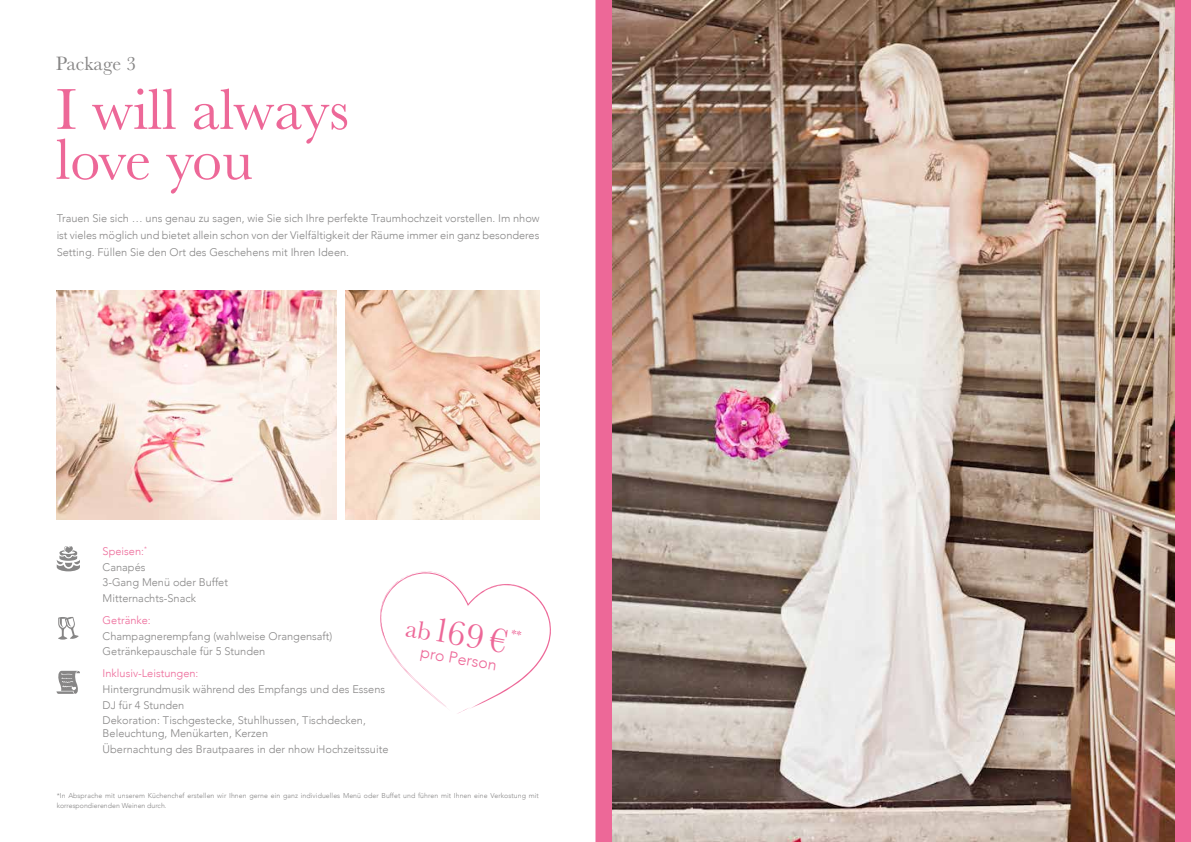
<style>
.page{position:relative;width:1191px;height:842px;background:#fff}
.page>*{position:absolute;margin:0;border:0;box-sizing:border-box;transform-origin:0 0}
.t1{font:60px/50px "Baskerville MT Std";color:#ed6898}
.t2{font:36px "Baskerville MT Std";color:#ed6898}
.t3{font:20px "Baskerville MT Std";color:#878686}
.t4{font:300 16px "Avenir LT Com";color:#ed6898}
.t5{font:300 11px/15.8px "Avenir LT Com";color:#878686}
.t6{font:300 11px "Avenir LT Com";color:#ed6898}
.t7{font:300 7px/10px "Avenir LT Com";letter-spacing:.005em;color:#878686}
.s1{color:#ed6898}
.s2{font-size:26px}
</style>
<div class="page">
<img style="left:57px;top:291px;width:279px;height:229px">
<img style="left:345px;top:291px;width:194px;height:229px">
<div style="left:596px;top:1px;width:594px;height:840px;background:#ed6898"></div>
<img style="left:612px;top:0;width:562px;height:842px">
<svg style="left:58px;top:617px;width:21px;height:23px"></svg>
<svg style="left:57px;top:546px;width:23px;height:25px"></svg>
<svg style="left:56px;top:671px;width:24px;height:23px"></svg>
<svg style="left:380px;top:571px;width:171px;height:143px"></svg>
<h3 class="t3" style="left:56px;top:52px;width:82px">Package 3</h3>
<h1 class="t1" style="left:56px;top:84px;width:295px">I will always love you</h1>
<p class="t5" style="left:57px;top:209px;width:484px;line-height:17px;text-align:justify">Trauen Sie sich … uns genau zu sagen, wie Sie sich Ihre perfekte Traumhochzeit vorstellen. Im nhow ist vieles möglich und bietet allein schon von der Vielfältigkeit der Räume immer ein ganz besonderes Setting. Füllen Sie den Ort des Geschehens mit Ihren Ideen.</p>
<p class="t5" style="left:103px;top:543px;width:127px"><span class="s1">Speisen:</span><sup>*<br></sup>Canapés<br>3-Gang Menü oder Buffet<br>Mitternachts-Snack</p>
<p class="t6" style="left:103px;top:613px;width:50px">Getränke:</p>
<p class="t5" style="left:103px;top:628px;width:231px">Champagnerempfang (wahlweise Orangensaft)<br>Getränkepauschale für 5 Stunden</p>
<p class="t6" style="left:103px;top:667px;width:97px">Inklusiv-Leistungen:</p>
<p class="t5" style="left:103px;top:681px;width:284px">Hintergrundmusik während des Empfangs und des Essens<br>DJ für 4 Stunden<br>Dekoration: Tischgestecke, Stuhlhussen, Tischdecken,</p>
<p class="t5" style="left:103px;top:726px;width:287px">Beleuchtung, Menükarten, Kerzen<br>Übernachtung des Brautpaares in der nhow Hochzeitssuite</p>
<h2 class="t2" style="left:410px;top:604px;width:104px;rotate:10deg"><span class="s2">ab</span>169 €</h2>
<h3 class="t4" style="left:422px;top:642px;width:79px;rotate:10deg">pro Person</h3>
<p class="t7" style="left:57px;top:790px;width:483px">*In Absprache mit unserem Küchenchef erstellen wir Ihnen gerne ein ganz individuelles Menü oder Buffet und führen mit Ihnen eine Verkostung mit korrespondierenden Weinen durch.</p>
</div>
